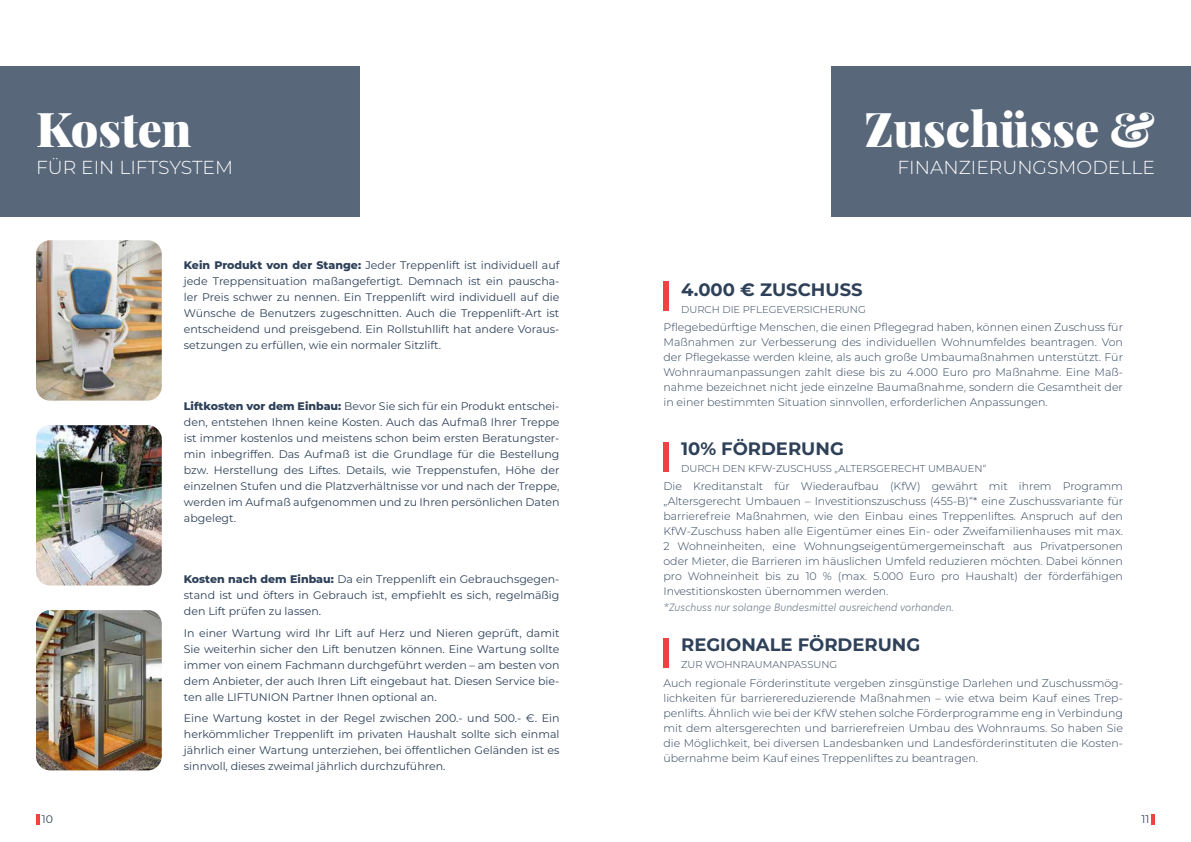
<style>
.page{position:relative;width:1191px;height:842px;background:#fff}
.page>*{position:absolute;margin:0;border:0;box-sizing:border-box;transform-origin:0 0}
.t1{font:900 48px "Playfair Display";color:#fff}
.t2{font:300 18.8px "Montserrat";color:#fff}
.t3{font:700 18px "Montserrat";color:#2e4159}
.t4{font:11px/16px "Montserrat";color:#2e4159;text-align:justify}
.t5{font:300 11px/15px "Montserrat";color:#2e4159;text-align:justify}
.t6{font:300 10px "Montserrat";color:#2e4159}
.t7{font:italic 300 10px "New Hero";color:#717e8e}
.s1{font-weight:800}
</style>
<div class="page">
<hr style="left:1151px;top:814px;width:4px;height:11px;background:#f24141">
<svg style="left:36px;top:814px;width:3px;height:11px"></svg>
<div style="left:0;top:66px;width:359px;height:150px;background:#58677a"></div>
<img style="left:36px;top:240px;width:126px;height:161px">
<img style="left:36px;top:425px;width:126px;height:160px">
<img style="left:36px;top:610px;width:126px;height:160px">
<div style="left:831px;top:66px;width:360px;height:150px;background:#58677a"></div>
<div style="left:663px;top:281px;width:6px;height:30px;background:#f24141"></div>
<div style="left:663px;top:442px;width:6px;height:30px;background:#f24141"></div>
<div style="left:663px;top:638px;width:6px;height:29px;background:#f24141"></div>
<h1 class="t1" style="left:36px;top:109px;width:157px">Kosten</h1>
<h2 class="t2" style="left:36px;top:158px;width:199px">FÜR EIN LIFTSYSTEM</h2>
<p class="t4" style="left:184px;top:257px;width:377px"><span class="s1">Kein Produkt von der Stange:</span> Jeder Treppenlift ist individuell auf jede Treppensituation maßangefertigt. Demnach ist ein pauscha&shy;ler Preis schwer zu nennen. Ein Treppenlift wird individuell auf die Wünsche de Benutzers zugeschnitten. Auch die Treppenlift-Art ist entscheidend und preisgebend. Ein Rollstuhllift hat andere Voraus&shy;setzungen zu erfüllen, wie ein normaler Sitzlift.</p>
<p class="t4" style="left:184px;top:398px;width:377px"><span class="s1">Liftkosten vor dem Einbau:</span> Bevor Sie sich für ein Produkt entschei&shy;den, entstehen Ihnen keine Kosten. Auch das Aufmaß Ihrer Treppe ist immer kostenlos und meistens schon beim ersten Beratungster&shy;min inbegriffen. Das Aufmaß ist die Grundlage für die Bestellung bzw. Herstellung des Liftes. Details, wie Treppenstufen, Höhe der einzelnen Stufen und die Platzverhältnisse vor und nach der Treppe, werden im Aufmaß aufgenommen und zu Ihren persönlichen Daten abgelegt.</p>
<p class="t4" style="left:184px;top:571px;width:377px"><span class="s1">Kosten nach dem Einbau:</span> Da ein Treppenlift ein Gebrauchsgegen&shy;stand ist und öfters in Gebrauch ist, empfiehlt es sich, regelmäßig den Lift prüfen zu lassen.</p>
<p class="t4" style="left:184px;top:625px;width:377px">In einer Wartung wird Ihr Lift auf Herz und Nieren geprüft, damit Sie weiterhin sicher den Lift benutzen können. Eine Wartung sollte immer von einem Fachmann durchgeführt werden – am besten von dem Anbieter, der auch Ihren Lift eingebaut hat. Diesen Service bie&shy;ten alle LIFTUNION Partner Ihnen optional an.</p>
<p class="t4" style="left:184px;top:711px;width:377px">Eine Wartung kostet in der Regel zwischen 200.- und 500.- €. Ein herkömmlicher Treppenlift im privaten Haushalt sollte sich einmal jährlich einer Wartung unterziehen, bei öffentlichen Geländen ist es sinnvoll, dieses zweimal jährlich durchzuführen.</p>
<h1 class="t1" style="left:864px;top:109px;width:292px">Zuschüsse &amp;</h1>
<h2 class="t2" style="left:897px;top:158px;width:259px">FINANZIERUNGSMODELLE</h2>
<h3 class="t3" style="left:681px;top:279px;width:183px">4.000 € ZUSCHUSS</h3>
<p class="t6" style="left:681px;top:304px;width:186px">DURCH DIE PFLEGEVERSICHERUNG</p>
<p class="t5" style="left:663px;top:320px;width:461px">Pflegebedürftige Menschen, die einen Pflegegrad haben, können einen Zuschuss für Maßnahmen zur Verbesserung des individuellen Wohnumfeldes beantragen. Von der Pflegekasse werden kleine, als auch große Umbaumaßnahmen unterstützt. Für Wohnraumanpassungen zahlt diese bis zu 4.000 Euro pro Maßnahme. Eine Maß&shy;nahme bezeichnet nicht jede einzelne Baumaßnahme, sondern die Gesamtheit der in einer bestimmten Situation sinnvollen, erforderlichen Anpassungen.</p>
<h3 class="t3" style="left:681px;top:438px;width:164px">10% FÖRDERUNG</h3>
<p class="t6" style="left:681px;top:463px;width:306px">DURCH DEN KFW-ZUSCHUSS „ALTERSGERECHT UMBAUEN“</p>
<p class="t5" style="left:663px;top:479px;width:461px">Die Kreditanstalt für Wiederaufbau (KfW) gewährt mit ihrem Programm „Altersgerecht Umbauen – Investitionszuschuss (455-B)“* eine Zuschussvariante für barrierefreie Maßnahmen, wie den Einbau eines Treppenliftes. Anspruch auf den KfW-Zuschuss haben alle Eigentümer eines Ein- oder Zwei familienhauses mit max.<br>2 Wohn einheiten, eine Wohnungseigentümer gemeinschaft aus Privat personen oder Mieter, die Barrieren im häuslichen Umfeld reduzieren möchten. Dabei können pro Wohneinheit bis zu 10 % (max. 5.000 Euro pro Haushalt) der förderfähigen Investitionskosten übernommen werden.</p>
<p class="t7" style="left:663px;top:603px;width:292px">*Zuschuss nur solange Bundesmittel ausreichend vorhanden.</p>
<h3 class="t3" style="left:681px;top:634px;width:241px">REGIONALE FÖRDERUNG</h3>
<p class="t6" style="left:681px;top:659px;width:158px">ZUR WOHNRAUMANPASSUNG</p>
<p class="t5" style="left:663px;top:675px;width:461px">Auch regionale Förderinstitute vergeben zinsgünstige Darlehen und Zuschussmög&shy;lichkeiten für barrierereduzierende Maßnahmen – wie etwa beim Kauf eines Trep&shy;penlifts. Ähnlich wie bei der KfW stehen solche Förderprogramme eng in Verbindung mit dem altersgerechten und barrierefreien Umbau des Wohnraums. So haben Sie die Möglichkeit, bei diversen Landesbanken und Landesförderinstituten die Kosten&shy;übernahme beim Kauf eines Treppenliftes zu beantragen.</p>
<p class="t4" style="left:42px;top:811px;width:13px">10</p>
<p class="t4" style="left:1141px;top:811px;width:9px">11</p>
</div>
